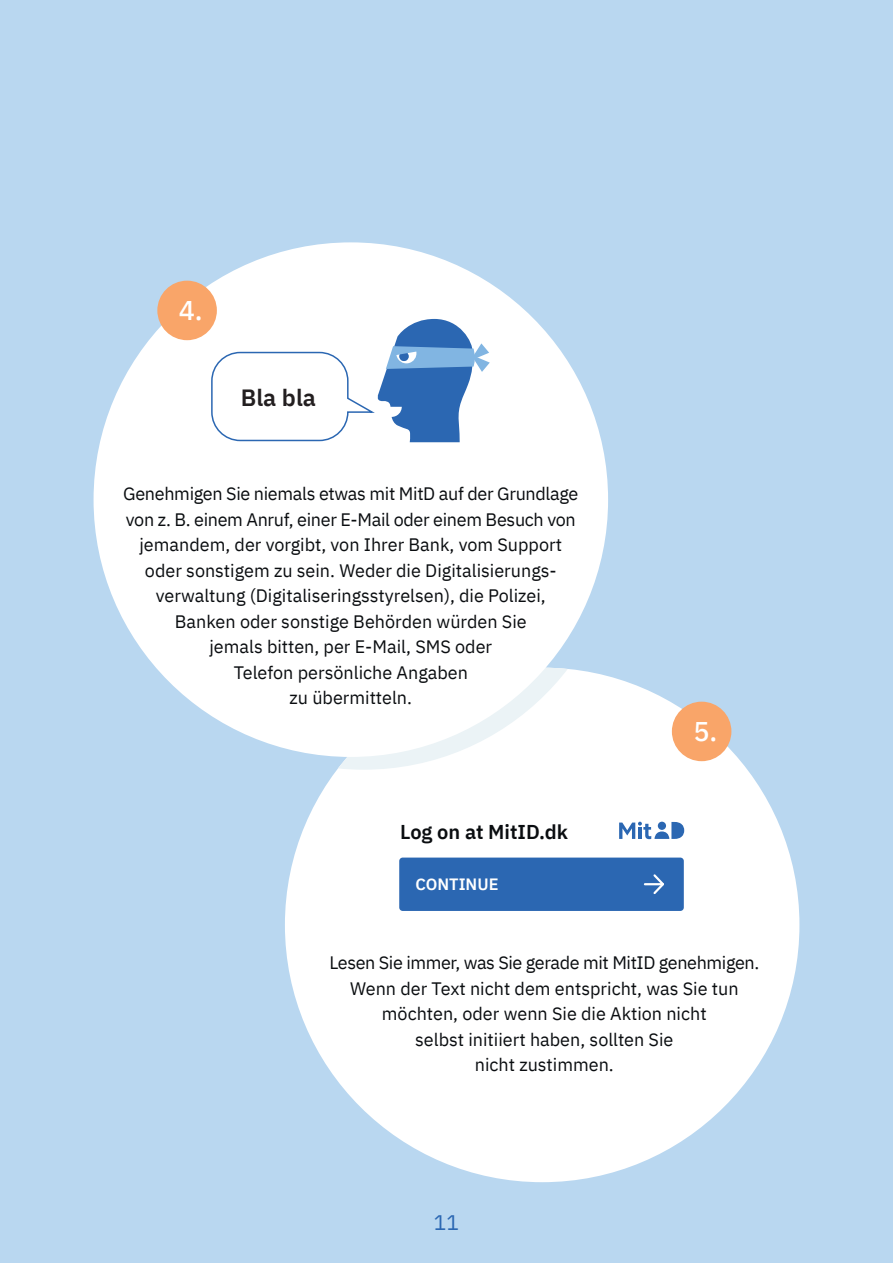
<style>
.page{position:relative;width:893px;height:1263px;background:#b9d7f0}
.page>*{position:absolute;margin:0;border:0;box-sizing:border-box;transform-origin:0 0}
.t1{font:500 27px "IBM Plex Sans";color:#fff}
.t2{font:600 23.4px "IBM Plex Sans";color:#231f20}
.t3{font:21px "IBM Plex Sans";color:#2b67b2}
.t4{font:600 19.95px "IBM Plex Sans";color:#0a0d10}
.t5{font:18px/25.5px "IBM Plex Sans";color:#0a0d10;text-align:center}
.t6{font:600 16.35px "IBM Plex Sans";color:#fff}
</style>
<div class="page">
<div style="left:285px;top:668px;width:514px;height:514px;background:#fff;border-radius:50%"></div>
<div style="left:400px;top:858px;width:283px;height:52px;background:#2b67b2;border-radius:3px"></div>
<div style="left:399px;top:857px;width:285px;height:54px;border:2px solid #2b67b2;border-radius:3px"></div>
<svg style="left:645px;top:874px;width:19px;height:20px"></svg>
<svg style="left:619px;top:822px;width:65px;height:17px"></svg>
<div style="left:672px;top:702px;width:59px;height:59px;background:#f9a569;border-radius:50%"></div>
<svg style="left:285px;top:668px;width:336px;height:102px"></svg>
<div style="left:94px;top:242px;width:514px;height:515px;background:#fff;border-radius:50%"></div>
<svg style="left:377px;top:319px;width:113px;height:123px"></svg>
<div style="left:211px;top:352px;width:138px;height:89px;border:2px solid #2b67b2;border-radius:28px"></div>
<div style="left:157px;top:281px;width:60px;height:59px;background:#f9a569;border-radius:50%"></div>
<h1 class="t1" style="left:179px;top:289px;width:25px">4.</h1>
<p class="t2" style="left:241px;top:379px;width:77px">Bla bla</p>
<p class="t5" style="left:123px;top:479px;width:457px">Genehmigen Sie niemals etwas mit MitD auf der Grundlage von z. B. einem Anruf, einer E-Mail oder einem Besuch von jemandem, der vorgibt, von Ihrer Bank, vom Support oder sonstigem zu sein. Weder die Digitalisierungs&shy;verwaltung (Digitaliseringsstyrelsen), die Polizei, Banken oder sonstige Behörden würden Sie<br>jemals bitten, per E-Mail, SMS oder<br>Telefon persönliche Angaben<br>zu übermitteln.</p>
<p class="t4" style="left:400px;top:816px;width:169px">Log on at MitID.dk</p>
<p class="t6" style="left:416px;top:871px;width:84px">CONTINUE</p>
<h1 class="t1" style="left:693px;top:710px;width:25px">5.</h1>
<p class="t5" style="left:329px;top:948px;width:431px">Lesen Sie immer, was Sie gerade mit MitID genehmigen.<br>Wenn der Text nicht dem entspricht, was Sie tun möchten, oder wenn Sie die Aktion nicht<br>selbst initiiert haben, sollten Sie<br>nicht zustimmen.</p>
<p class="t3" style="left:434px;top:1207px;width:27px">11</p>
</div>
